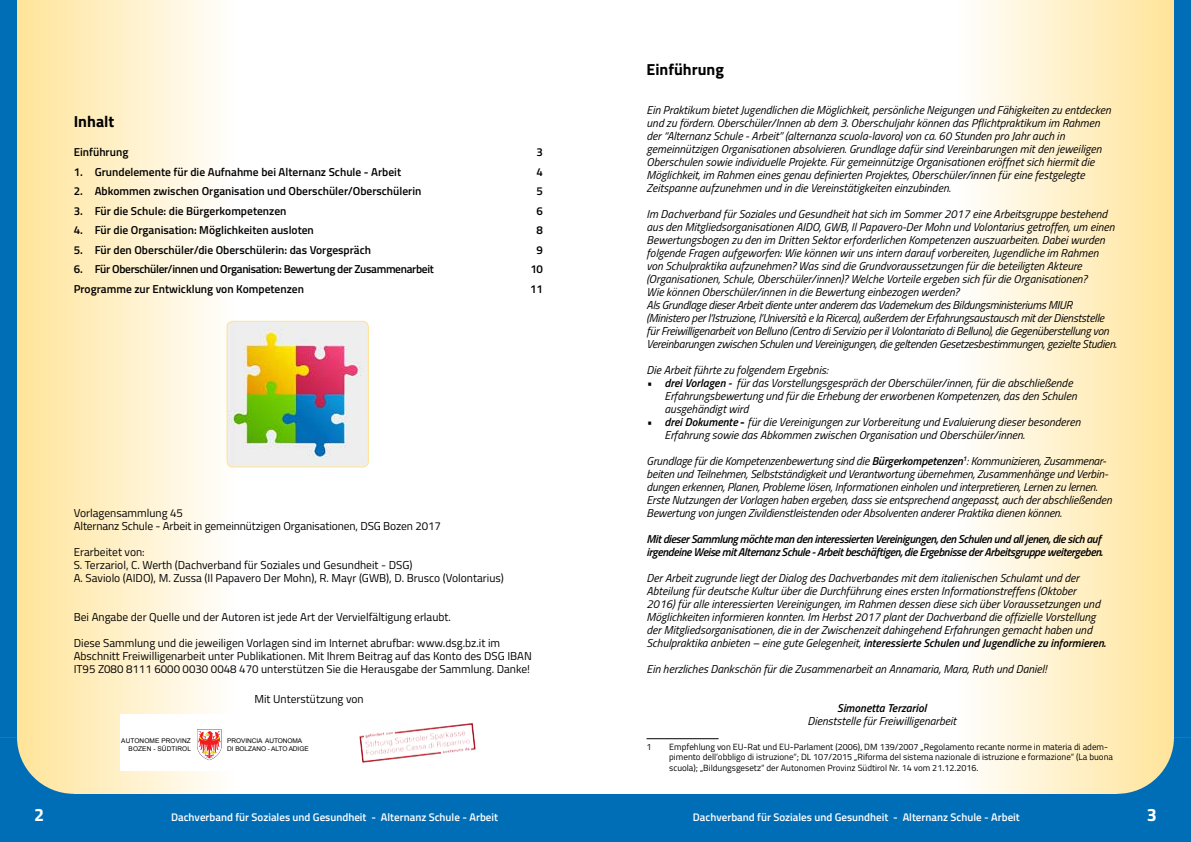
<style>
.page{position:relative;width:1191px;height:842px;background:#fff}
.page>*{position:absolute;margin:0;border:0;box-sizing:border-box;transform-origin:0 0}
.t1{font:700 18px "Titillium";color:#fff}
.t2{font:700 16px "Titillium";color:#000}
.t3{font:italic 11.5px/13px "Titillium";color:#000}
.t4{font:11.5px/13px "Titillium";color:#000}
.t5{font:600 11.5px "Titillium";color:#000}
.t6{font:italic 600 11.5px/13px "Titillium";letter-spacing:-.03em;color:#000}
.t7{font:600 11.5px "Titillium";letter-spacing:-.03em;color:#000}
.t8{font:italic 600 11.5px "Titillium";color:#000}
.t9{font:600 11px "Titillium";color:#fff}
.t10{font:9px/10.8px "Titillium";color:#000}
.t11{font:6.5px/7.8px "Arial";letter-spacing:-.01em;color:#000}
.t12{font:6.5px/7.8px "Arial";letter-spacing:.01em;color:#000;text-align:right}
.s1{font-weight:600}
.s2{font-weight:700;font-style:normal}
</style>
<div class="page">
<svg style="left:17px;top:0;width:217px;height:794px;background:#fef0ca"></svg>
<svg style="left:978px;top:0;width:196px;height:794px;background:#fff0c7"></svg>
<div style="left:0;top:0;width:17px;height:737px;background:#006eb7"></div>
<div style="left:0;top:794px;width:604px;height:48px;background:#006eb7"></div>
<div style="left:592px;top:794px;width:599px;height:48px;background:#006eb7"></div>
<svg style="left:0;top:737px;width:74px;height:57px;background:#9ab7ad"></svg>
<div style="left:1174px;top:0;width:17px;height:737px;background:#006eb7"></div>
<svg style="left:1117px;top:737px;width:74px;height:57px;background:#99b7ad"></svg>
<hr style="left:646px;top:738px;width:72px;height:1px;background:#000">
<img style="left:227px;top:321px;width:141px;height:146px">
<div style="left:227px;top:321px;width:142px;height:146px;border:1px solid #ffe18d;border-radius:6px"></div>
<div style="left:120px;top:714px;width:193px;height:57px;background:#fff"></div>
<svg style="left:197px;top:729px;width:25px;height:31px"></svg>
<img style="left:359px;top:722px;width:117px;height:41px">
<h2 class="t2" style="left:74px;top:109px;width:42px">Inhalt</h2>
<p class="t5" style="left:74px;top:144px;width:56px">Einführung</p>
<p class="t5" style="left:536px;top:144px;width:8px">3</p>
<p class="t5" style="left:74px;top:163px;width:329px">1. Grundelemente für die Aufnahme bei Alternanz Schule - Arbeit</p>
<p class="t5" style="left:536px;top:163px;width:8px">4</p>
<p class="t5" style="left:74px;top:183px;width:349px">2. Abkommen zwischen Organisation und Oberschüler/Oberschülerin</p>
<p class="t5" style="left:536px;top:183px;width:8px">5</p>
<p class="t5" style="left:74px;top:202px;width:214px">3. Für die Schule: die Bürgerkompetenzen</p>
<p class="t5" style="left:536px;top:202px;width:8px">6</p>
<p class="t5" style="left:74px;top:222px;width:242px">4. Für die Organisation: Möglichkeiten ausloten</p>
<p class="t5" style="left:536px;top:222px;width:8px">8</p>
<p class="t5" style="left:74px;top:241px;width:299px">5. Für den Oberschüler/die Oberschülerin: das Vorgespräch</p>
<p class="t5" style="left:536px;top:241px;width:8px">9</p>
<p class="t7" style="left:74px;top:261px;width:362px">6. Für Oberschüler/innen und Organisation: Bewertung der Zusammenarbeit</p>
<p class="t5" style="left:530px;top:261px;width:14px">10</p>
<p class="t5" style="left:74px;top:280px;width:232px">Programme zur Entwicklung von Kompetenzen</p>
<p class="t5" style="left:530px;top:280px;width:14px">11</p>
<p class="t4" style="left:74px;top:506px;width:368px">Vorlagensammlung 45<br>Alternanz Schule - Arbeit in gemeinnützigen Organisationen, DSG Bozen 2017</p>
<p class="t4" style="left:74px;top:545px;width:431px">Erarbeitet von:<br>S. Terzariol, C. Werth (Dachverband für Soziales und Gesundheit - DSG)<br>A. Saviolo (AIDO), M. Zussa (Il Papavero Der Mohn), R. Mayr (GWB), D. Brusco (Volontarius)</p>
<p class="t4" style="left:74px;top:610px;width:379px">Bei Angabe der Quelle und der Autoren ist jede Art der Vervielfältigung erlaubt.</p>
<p class="t4" style="left:74px;top:636px;width:460px">Diese Sammlung und die jeweiligen Vorlagen sind im Internet abrufbar: www.dsg.bz.it im<br>Abschnitt Freiwilligenarbeit unter Publikationen. Mit Ihrem Beitrag auf das Konto des DSG IBAN<br>IT95 Z080 8111 6000 0030 0048 470 unterstützen Sie die Herausgabe der Sammlung. Danke!</p>
<p class="t4" style="left:254px;top:692px;width:111px">Mit Unterstützung von</p>
<p class="t12" style="left:121px;top:737px;width:71px">AUTONOME PROVINZ<br>BOZEN - SÜDTIROL</p>
<p class="t11" style="left:227px;top:737px;width:83px">PROVINCIA AUTONOMA<br>DI BOLZANO - ALTO ADIGE</p>
<h2 class="t2" style="left:646px;top:57px;width:79px">Einführung</h2>
<p class="t3" style="left:646px;top:103px;width:466px">Ein Praktikum bietet Jugendlichen die Möglichkeit, persönliche Neigungen und Fähigkeiten zu entdecken und zu fördern. Oberschüler/Innen ab dem 3. Oberschuljahr können das Pflichtpraktikum im Rahmen der “Alternanz Schule - Arbeit” (alternanza scuola-lavoro) von ca. 60 Stunden pro Jahr auch in gemeinnützigen Organisationen absolvieren. Grundlage dafür sind Vereinbarungen mit den jeweiligen Oberschulen sowie individuelle Projekte. Für gemeinnützige Organisationen eröffnet sich hiermit die Möglichkeit, im Rahmen eines genau definierten Projektes, Oberschüler/innen für eine festgelegte Zeitspanne aufzunehmen und in die Vereinstätigkeiten einzubinden.</p>
<p class="t3" style="left:646px;top:207px;width:472px">Im Dachverband für Soziales und Gesundheit hat sich im Sommer 2017 eine Arbeitsgruppe bestehend aus den Mitgliedsorganisationen AIDO, GWB, Il Papavero-Der Mohn und Volontarius getroffen, um einen Bewertungsbogen zu den im Dritten Sektor erforderlichen Kompetenzen auszuarbeiten. Dabei wurden folgende Fragen aufgeworfen: Wie können wir uns intern darauf vorbereiten, Jugendliche im Rahmen von Schulpraktika aufzunehmen? Was sind die Grundvoraussetzungen für die beteiligten Akteure (Organisationen, Schule, Oberschüler/innen)? Welche Vorteile ergeben sich für die Organisationen?<br>Wie können Oberschüler/innen in die Bewertung einbezogen werden?<br>Als Grundlage dieser Arbeit diente unter anderem das Vademekum des Bildungsministeriums MIUR (Ministero per l’Istruzione, l’Università e la Ricerca), außerdem der Erfahrungsaustausch mit der Dienststelle für Freiwilligenarbeit von Belluno (Centro di Servizio per il Volontariato di Belluno), die Gegenüberstellung von Vereinbarungen zwischen Schulen und Vereinigungen, die geltenden Gesetzesbestimmungen, gezielte Studien.</p>
<p class="t3" style="left:646px;top:363px;width:183px">Die Arbeit führte zu folgendem Ergebnis:</p>
<p class="t3" style="left:664px;top:376px;width:414px;text-indent:-18px"><span class="s1">• drei Vorlagen -</span> für das Vorstellungsgespräch der Oberschüler/innen, für die abschließende<br>Erfahrungsbewertung und für die Erhebung der erworbenen Kompetenzen, das den Schulen ausgehändigt wird</p>
<p class="t3" style="left:664px;top:415px;width:417px;text-indent:-18px"><span class="s1">• drei Dokumente</span> <span class="s2">-</span> für die Vereinigungen zur Vorbereitung und Evaluierung dieser besonderen<br>Erfahrung sowie das Abkommen zwischen Organisation und Oberschüler/innen.</p>
<p class="t3" style="left:646px;top:454px;width:467px">Grundlage für die Kompetenzenbewertung sind die <span class="s1">Bürgerkompetenzen</span><sup>1</sup>: Kommunizieren, Zusammenar&shy;beiten und Teilnehmen, Selbstständigkeit und Verantwortung übernehmen, Zusammenhänge und Verbin&shy;dungen erkennen, Planen, Probleme lösen, Informationen einholen und interpretieren, Lernen zu lernen.<br>Erste Nutzungen der Vorlagen haben ergeben, dass sie entsprechend angepasst, auch der abschließenden Bewertung von jungen Zivildienstleistenden oder Absolventen anderer Praktika dienen können.</p>
<p class="t6" style="left:646px;top:532px;width:457px">Mit dieser Sammlung möchte man den interessierten Vereinigungen, den Schulen und all jenen, die sich auf irgendeine Weise mit Alternanz Schule - Arbeit beschäftigen, die Ergebnisse der Arbeitsgruppe weitergeben.</p>
<p class="t3" style="left:646px;top:571px;width:460px">Der Arbeit zugrunde liegt der Dialog des Dachverbandes mit dem italienischen Schulamt und der Abteilung für deutsche Kultur über die Durchführung eines ersten Informationstreffens (Oktober 2016) für alle interessierten Vereinigungen, im Rahmen dessen diese sich über Voraussetzungen und Möglichkeiten informieren konnten. Im Herbst 2017 plant der Dachverband die offizielle Vorstellung der Mitgliedsorganisationen, die in der Zwischenzeit dahingehend Erfahrungen gemacht haben und Schulpraktika anbieten – eine gute Gelegenheit, <span class="s1">interessierte Schulen und Jugendliche zu informieren.</span></p>
<p class="t3" style="left:646px;top:662px;width:401px">Ein herzliches Dankschön für die Zusammenarbeit an Annamaria, Mara, Ruth und Daniel!</p>
<p class="t8" style="left:837px;top:699px;width:91px">Simonetta Terzariol</p>
<p class="t3" style="left:807px;top:714px;width:150px">Dienststelle für Freiwilligenarbeit</p>
<p class="t10" style="left:646px;top:740px;width:7px">1</p>
<p class="t10" style="left:669px;top:740px;width:445px">Empfehlung von EU-Rat und EU-Parlament (2006), DM 139/2007 „Regolamento recante norme in materia di adem&shy;pimento dell’obbligo di istruzione“; DL 107/2015 „Riforma del sistema nazionale di istruzione e formazione“ (La buona scuola); „Bildungsgesetz“ der Autonomen Provinz Südtirol Nr. 14 vom 21.12.2016.</p>
<h1 class="t1" style="left:34px;top:801px;width:12px">2</h1>
<p class="t9" style="left:171px;top:809px;width:328px">Dachverband für Soziales und Gesundheit - Alternanz Schule - Arbeit</p>
<p class="t9" style="left:693px;top:809px;width:328px">Dachverband für Soziales und Gesundheit - Alternanz Schule - Arbeit</p>
<h1 class="t1" style="left:1146px;top:801px;width:12px">3</h1>
</div>
